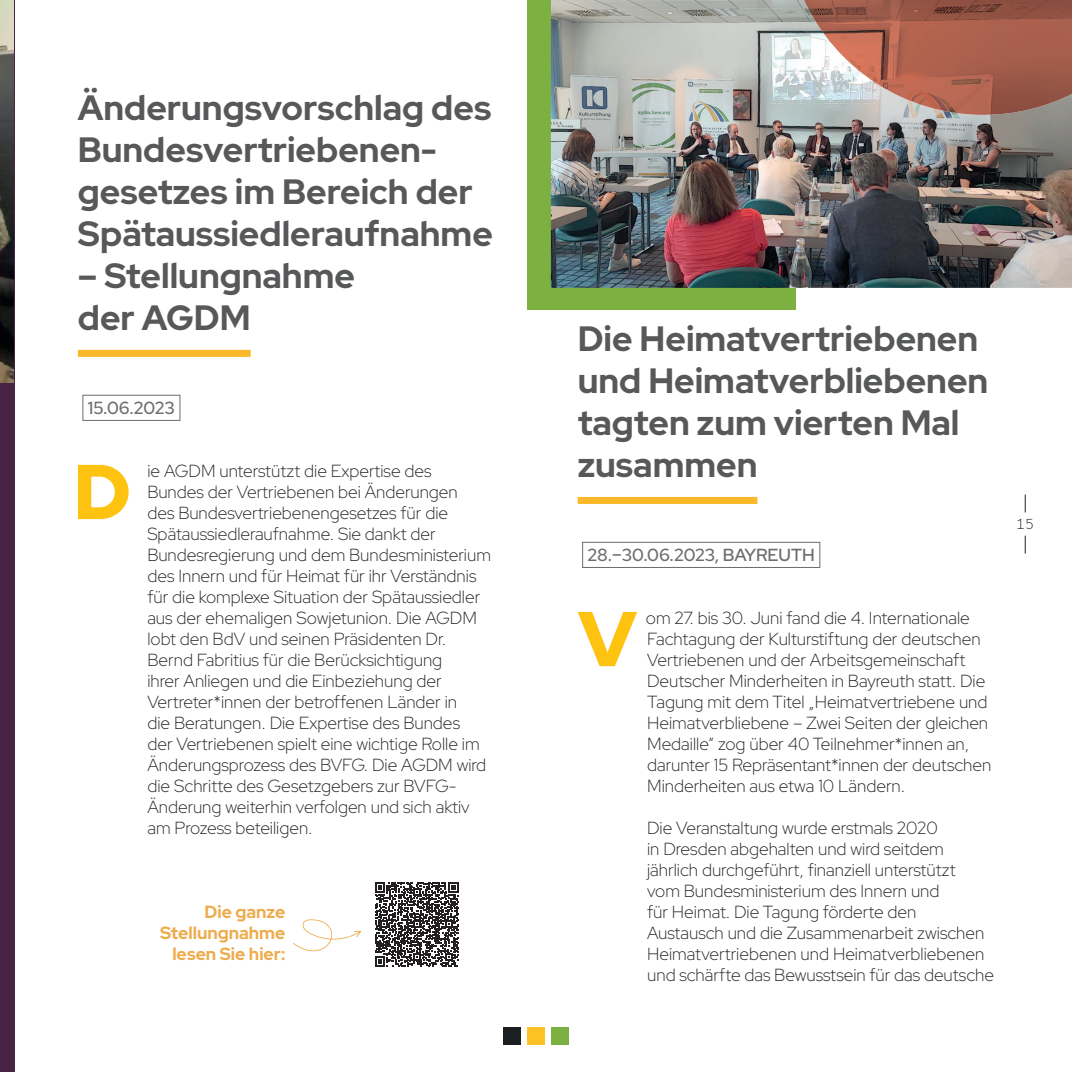
<style>
.page{position:relative;width:1072px;height:1072px;background:#fff}
.page>*{position:absolute;margin:0;border:0;box-sizing:border-box;transform-origin:0 0}
.t1{font:900 77.52px "Red Hat Display";color:#fec210}
.t2{font:700 35px/42px "Red Hat Display";color:#57585a}
.t3{font:300 17.5px/21px "Red Hat Display";color:#231f20}
.t4{font:700 17.5px/21px "Red Hat Display";color:#edac4c;text-align:right}
.t5{font:600 17.5px "Red Hat Display";color:#6c6d70}
.t6{font:200 14px "Creo";color:#231f20}
</style>
<div class="page">
<div style="left:551px;top:1026px;width:17px;height:18px;background:#7cb040"></div>
<div style="left:527px;top:1026px;width:18px;height:18px;background:#fec224"></div>
<div style="left:503px;top:1026px;width:18px;height:18px;background:#1b1f22"></div>
<svg style="left:1024px;top:535px;width:1px;height:18px"></svg>
<svg style="left:1024px;top:494px;width:1px;height:18px"></svg>
<div style="left:0;top:0;width:15px;height:1071px;background:#482444"></div>
<img style="left:0;top:0;width:13px;height:382px">
<div style="left:527px;top:0;width:268px;height:309px;background:#7cb040"></div>
<div style="left:78px;top:350px;width:173px;height:7px;background:#fbb828"></div>
<div style="left:83px;top:395px;width:97px;height:25px;border:1px solid #6c6d70"></div>
<div style="left:577px;top:497px;width:180px;height:7px;background:#fbb828"></div>
<div style="left:582px;top:542px;width:238px;height:25px;border:1px solid #6c6d70"></div>
<svg style="left:375px;top:882px;width:84px;height:84px"></svg>
<svg style="left:293px;top:919px;width:68px;height:32px"></svg>
<img style="left:551px;top:0;width:520px;height:288px">
<img style="left:804px;top:0;width:267px;height:115px">
<h2 class="t2" style="left:78px;top:86px;width:416px">Änderungsvorschlag des<br>Bundesvertriebenen&shy;gesetzes im Bereich der<br>Spätaussiedler aufnahme</h2>
<h2 class="t2" style="left:78px;top:254px;width:278px">– Stellungnahme der AGDM</h2>
<p class="t5" style="left:88px;top:396px;width:89px">15.06.2023</p>
<h1 class="t1" style="left:73px;top:441px;width:59px">D</h1>
<p class="t3" style="left:147px;top:460px;width:345px">ie AGDM unterstützt die Expertise des Bundes der Vertriebenen bei Änderungen<br>des Bundesvertriebenengesetzes für die Spätaussiedleraufnahme. Sie dankt der Bundesregierung und dem Bundesministerium des Innern und für Heimat für ihr Verständnis für die komplexe Situation der Spätaussiedler aus der ehemaligen Sowjetunion. Die AGDM lobt den BdV und seinen Präsidenten Dr.<br>Bernd Fabritius für die Berücksichtigung<br>ihrer Anliegen und die Einbeziehung der Vertreter*innen der betroffenen Länder in<br>die Beratungen. Die Expertise des Bundes<br>der Vertriebenen spielt eine wichtige Rolle im Änderungsprozess des BVFG. Die AGDM wird die Schritte des Gesetzgebers zur BVFG-Änderung weiterhin verfolgen und sich aktiv am Prozess beteiligen.</p>
<p class="t4" style="left:160px;top:901px;width:127px">Die ganze<br>Stellungnahme lesen Sie hier:</p>
<h2 class="t2" style="left:577px;top:317px;width:412px">Die Heimatvertriebenen und Heimatverbliebenen tagten zum vierten Mal zusammen</h2>
<p class="t5" style="left:587px;top:543px;width:229px">28.–30.06.2023, BAYREUTH</p>
<h1 class="t1" style="left:578px;top:588px;width:60px">V</h1>
<p class="t3" style="left:646px;top:607px;width:347px">om 27. bis 30. Juni fand die 4. Internationale Fachtagung der Kulturstiftung der deutschen Vertriebenen und der Arbeitsgemeinschaft Deutscher Minderheiten in Bayreuth statt. Die Tagung mit dem Titel „Heimatvertriebene und Heimatverbliebene – Zwei Seiten der gleichen Medaille“ zog über 40 Teilnehmer*innen an, darunter 15 Repräsentant*innen der deutschen Minderheiten aus etwa 10 Ländern.</p>
<p class="t3" style="left:647px;top:817px;width:348px">Die Veranstaltung wurde erstmals 2020<br>in Dresden abgehalten und wird seitdem jährlich durchgeführt, finanziell unterstützt<br>vom Bundesministerium des Innern und<br>für Heimat. Die Tagung förderte den Austausch und die Zusammenarbeit zwischen Heimatvertriebenen und Heimatverbliebenen und schärfte das Bewusstsein für das deutsche</p>
<p class="t6" style="left:1016px;top:516px;width:20px">15</p>
</div>
